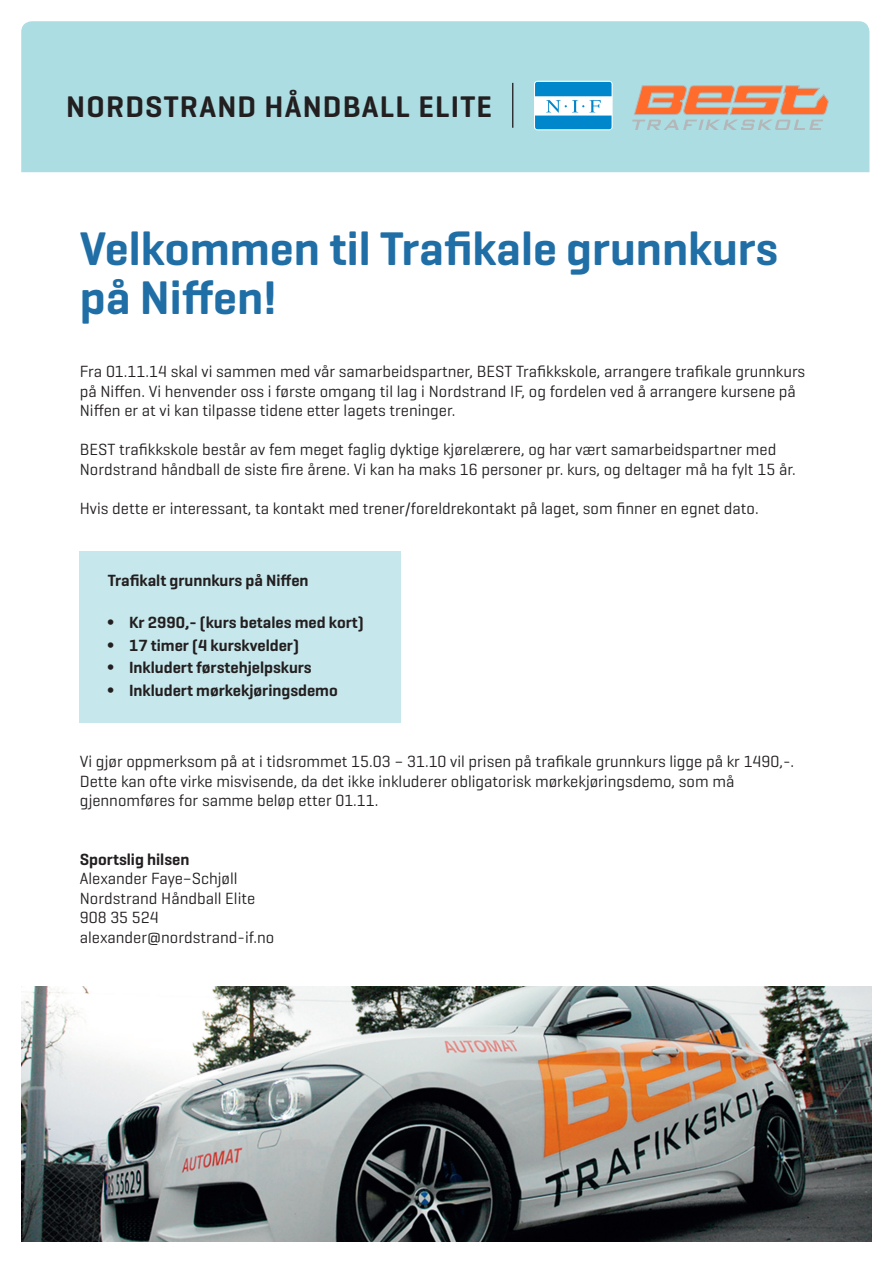
<style>
.page{position:relative;width:893px;height:1263px;background:#fff}
.page>*{position:absolute;margin:0;border:0;box-sizing:border-box;transform-origin:0 0}
.t1{font:600 48px "Geogrotesque";color:#206ea6}
.t2{font:600 30.3px "Geogrotesque";letter-spacing:.04em;color:#231f20}
.t3{font:16.5px/19.5px "Geogrotesque";color:#231f20}
.t4{font:600 16.5px "Geogrotesque";color:#231f20}
.s1{font-family:"Helvetica";font-weight:700}
</style>
<div class="page">
<img style="left:21px;top:986px;width:851px;height:256px">
<div style="left:21px;top:21px;width:848px;height:151px;background:#abdde2"></div>
<hr style="left:512px;top:83px;width:1px;height:45px;background:#231f20">
<svg style="left:536px;top:83px;width:75px;height:45px"></svg>
<div style="left:534px;top:81px;width:79px;height:49px;border:1px solid #fff;border-radius:3px"></div>
<svg style="left:632px;top:85px;width:197px;height:45px;background:#ccaa94"></svg>
<div style="left:80px;top:551px;width:321px;height:171px;background:#c6e7eb"></div>
<p class="t2" style="left:66px;top:88px;width:427px">NORDSTRAND HÅNDBALL ELITE</p>
<p class="t1" style="left:80px;top:219px;width:700px">Velkommen til Trafikale grunnkurs</p>
<p class="t1" style="left:80px;top:268px;width:198px">på Niffen!</p>
<p class="t3" style="left:80px;top:361px;width:727px">Fra 01.11.14 skal vi sammen med vår samarbeidspartner, BEST Trafikkskole, arrangere trafikale grunnkurs på Niffen. Vi henvender oss i første omgang til lag i Nordstrand IF, og fordelen ved å arrangere kursene på<br>Niffen er at vi kan tilpasse tidene etter lagets treninger.</p>
<p class="t3" style="left:80px;top:439px;width:717px">BEST trafikkskole består av fem meget faglig dyktige kjørelærere, og har vært samarbeidspartner med<br>Nordstrand håndball de siste fire årene. Vi kan ha maks 16 personer pr. kurs, og deltager må ha fylt 15 år.</p>
<p class="t3" style="left:80px;top:498px;width:680px">Hvis dette er interessant, ta kontakt med trener/foreldrekontakt på laget, som finner en egnet dato.</p>
<p class="t4" style="left:108px;top:570px;width:202px">Trafikalt grunnkurs på Niffen</p>
<p class="t4" style="left:108px;top:612px;width:257px"><span class="s1">•</span> Kr 2990,- (kurs betales med kort)</p>
<p class="t4" style="left:108px;top:635px;width:193px"><span class="s1">•</span> 17 timer (4 kurskvelder)</p>
<p class="t4" style="left:108px;top:657px;width:205px"><span class="s1">•</span> Inkludert førstehjelpskurs</p>
<p class="t4" style="left:108px;top:680px;width:232px"><span class="s1">•</span> Inkludert mørkekjøringsdemo</p>
<p class="t3" style="left:80px;top:751px;width:716px">Vi gjør oppmerksom på at i tidsrommet 15.03 – 31.10 vil prisen på trafikale grunnkurs ligge på kr 1490,-.<br>Dette kan ofte virke misvisende, da det ikke inkluderer obligatorisk mørkekjøringsdemo, som må gjennomføres for samme beløp etter 01.11.</p>
<p class="t4" style="left:80px;top:849px;width:111px">Sportslig hilsen</p>
<p class="t3" style="left:80px;top:868px;width:159px">Alexander Faye–Schjøll</p>
<p class="t3" style="left:80px;top:888px;width:177px">Nordstrand Håndball Elite</p>
<p class="t3" style="left:80px;top:907px;width:80px">908 35 524</p>
<p class="t3" style="left:80px;top:927px;width:196px">alexander@nordstrand-if.no</p>
</div>
